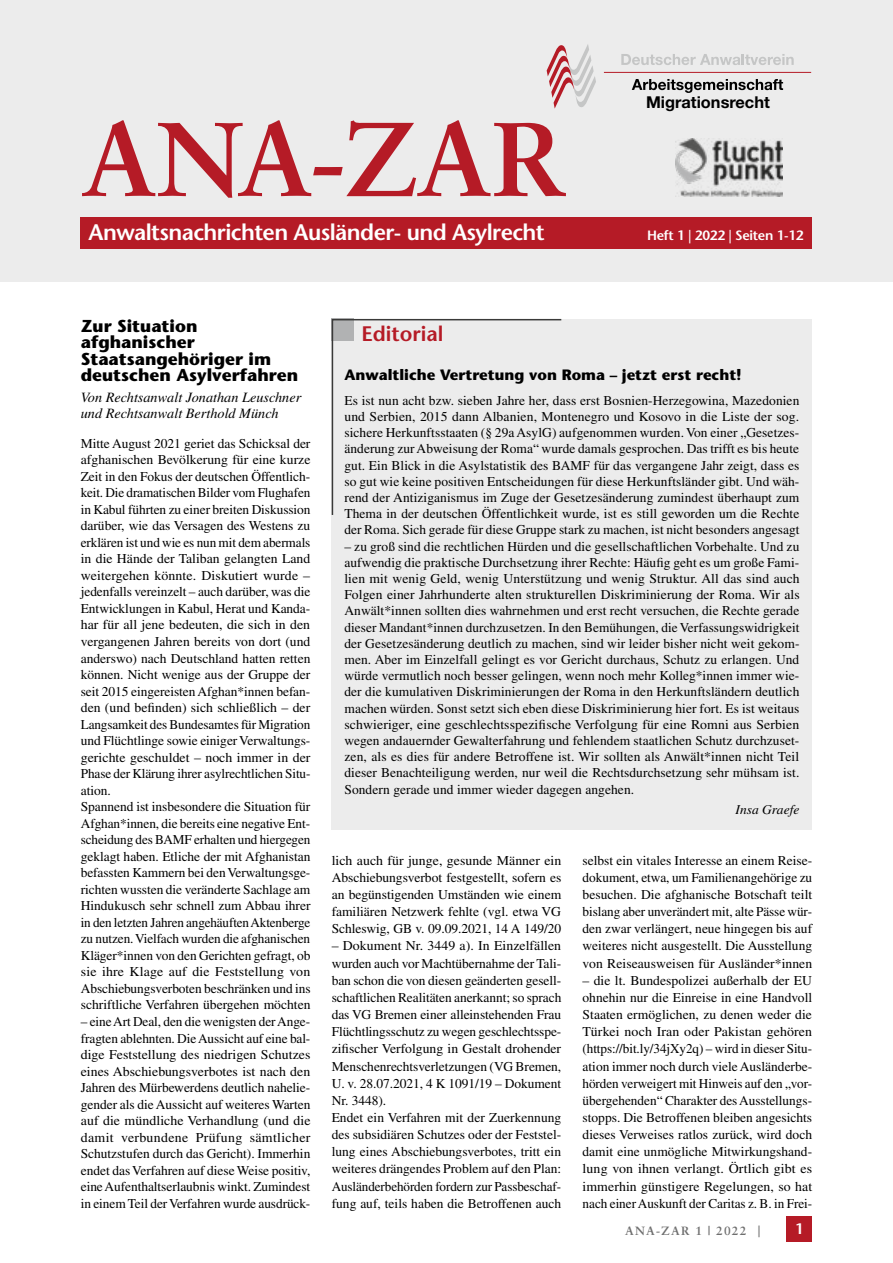
<style>
.page{position:relative;width:893px;height:1263px;background:#fff}
.page>*{position:absolute;margin:0;border:0;box-sizing:border-box;transform-origin:0 0}
.t1{font:700 105px "Sabon LT Std";letter-spacing:-.015em;color:#b51b26}
.t2{font:600 22.5px "Stone Sans Std";letter-spacing:-.025em;color:#fff}
.t3{font:600 21px "Stone Sans Std";color:#b51b26}
.t4{font:700 17.25px/16.5px "Stone Sans Std";color:#000}
.t5{font:700 16.35px "Helvetica Neue";color:#000}
.t6{font:700 15px "Stone Sans Std";color:#000}
.t7{font:600 15px "Stone Sans Std";color:#fff}
.t8{font:italic 14.25px/16.5px "Times LT Std";color:#000}
.t9{font:13.5px/16.5px "Times LT Std";letter-spacing:-.005em;color:#000;text-align:justify}
.t10{font:600 13.5px "Stone Sans Std";letter-spacing:-.02em;color:#fff}
.t11{font:italic 13.5px "Times LT Std";color:#000}
.t12{font:700 12px "Sabon LT Std";letter-spacing:.1em;color:#6e6e6e}
.s1{font-weight:400;font-size:15px}
</style>
<div class="page">
<div style="left:787px;top:1216px;width:25px;height:26px;background:#b51b26"></div>
<div style="left:0;top:0;width:893px;height:281px;background:#ececec"></div>
<div style="left:81px;top:217px;width:731px;height:32px;background:#b51b26"></div>
<svg style="left:632px;top:79px;width:151px;height:14px"></svg>
<hr style="left:604px;top:72px;width:207px;height:1px;background:#b51b26">
<svg style="left:547px;top:44px;width:49px;height:65px"></svg>
<svg style="left:621px;top:54px;width:173px;height:11px"></svg>
<img style="left:675px;top:138px;width:107px;height:59px">
<div style="left:332px;top:319px;width:480px;height:511px;background:#ececec"></div>
<svg style="left:331px;top:318px;width:231px;height:198px"></svg>
<p class="t5" style="left:646px;top:92px;width:125px">Migrationsrecht</p>
<h1 class="t1" style="left:81px;top:95px;width:488px">ANA-ZAR</h1>
<h2 class="t2" style="left:89px;top:219px;width:458px">Anwaltsnachrichten Ausländer- und Asylrecht</h2>
<p class="t10" style="left:647px;top:227px;width:158px">Heft 1 | 2022 | Seiten 1-12</p>
<p class="t4" style="left:81px;top:317px;width:219px">Zur Situation afghanischer<br>Staatsangehöriger im deutschen Asylverfahren</p>
<p class="t8" style="left:81px;top:389px;width:222px">Von Rechtsanwalt Jonathan Leuschner und Rechtsanwalt Berthold Münch</p>
<p class="t9" style="left:81px;top:435px;width:231px;text-align:left">Mitte August 2021 geriet das Schicksal der afghanischen Bevölkerung für eine kurze Zeit in den Fokus der deutschen Öffentlich&shy;keit. Die dramatischen Bilder vom Flughafen in Kabul führten zu einer breiten Diskussion darüber, wie das Versagen des Westens zu erklären ist und wie es nun mit dem abermals in die Hände der Taliban gelangten Land weitergehen könnte. Diskutiert wurde – jedenfalls vereinzelt – auch darüber, was die Entwicklungen in Kabul, Herat und Kanda&shy;har für all jene bedeuten, die sich in den vergangenen Jahren bereits von dort (und anderswo) nach Deutschland hatten retten können. Nicht wenige aus der Gruppe der seit 2015 eingereisten Afghan*innen befan&shy;den (und befinden) sich schließlich – der Langsamkeit des Bundesamtes für Migration und Flüchtlinge sowie einiger Verwaltungs&shy;gerichte geschuldet – noch immer in der Phase der Klärung ihrer asylrechtlichen Situ&shy;ation.<br>Spannend ist insbesondere die Situation für Afghan*innen, die bereits eine negative Ent&shy;scheidung des BAMF erhalten und hiergegen geklagt haben. Etliche der mit Afghanistan befassten Kammern bei den Verwaltungsge&shy;richten wussten die veränderte Sachlage am Hindukusch sehr schnell zum Abbau ihrer in den letzten Jahren angehäuften Aktenberge zu nutzen. Vielfach wurden die afghanischen Kläger*innen von den Gerichten gefragt, ob sie ihre Klage auf die Feststellung von Abschiebungsverboten beschränken und ins schriftliche Verfahren übergehen möchten</p>
<p class="t9" style="left:81px;top:1013px;width:231px">– eine Art Deal, den die wenigsten der Ange&shy;fragten ablehnten. Die Aussicht auf eine bal&shy;dige Feststellung des niedrigen Schutzes eines Abschiebungsverbotes ist nach den Jahren des Mürbewerdens deutlich nahelie&shy;gender als die Aussicht auf weiteres Warten auf die mündliche Verhandlung (und die damit verbundene Prüfung sämtlicher Schutzstufen durch das Gericht). Immerhin endet das Verfahren auf diese Weise positiv, eine Aufenthaltserlaubnis winkt. Zumindest in einem Teil der Verfahren wurde ausdrück-</p>
<h3 class="t3" style="left:361px;top:321px;width:84px">Editorial</h3>
<p class="t6" style="left:344px;top:366px;width:399px">Anwaltliche Vertretung von Roma – jetzt erst recht!</p>
<p class="t9" style="left:344px;top:392px;width:457px">Es ist nun acht bzw. sieben Jahre her, dass erst Bosnien-Herzegowina, Mazedonien und Serbien, 2015 dann Albanien, Montenegro und Kosovo in die Liste der sog. sichere Herkunftsstaaten (§ 29a AsylG) aufgenommen wurden. Von einer „Gesetzes&shy;änderung zur Abweisung der Roma“ wurde damals gesprochen. Das trifft es bis heute gut. Ein Blick in die Asylstatistik des BAMF für das vergangene Jahr zeigt, dass es so gut wie keine positiven Entscheidungen für diese Herkunftsländer gibt. Und wäh&shy;rend der Antiziganismus im Zuge der Gesetzesänderung zumindest überhaupt zum Thema in der deutschen Öffentlichkeit wurde, ist es still geworden um die Rechte der Roma. Sich gerade für diese Gruppe stark zu machen, ist nicht besonders angesagt</p>
<p class="t9" style="left:344px;top:538px;width:457px">– zu groß sind die rechtlichen Hürden und die gesellschaftlichen Vorbehalte. Und zu aufwendig die praktische Durchsetzung ihrer Rechte: Häufig geht es um große Fami&shy;lien mit wenig Geld, wenig Unterstützung und wenig Struktur. All das sind auch Folgen einer Jahrhunderte alten strukturellen Diskriminierung der Roma. Wir als Anwält*innen sollten dies wahrnehmen und erst recht versuchen, die Rechte gerade dieser Mandant*innen durchzusetzen. In den Bemühungen, die Verfassungswidrigkeit der Gesetzesänderung deutlich zu machen, sind wir leider bisher nicht weit gekom&shy;men. Aber im Einzelfall gelingt es vor Gericht durchaus, Schutz zu erlangen. Und würde vermutlich noch besser gelingen, wenn noch mehr Kolleg*innen immer wie&shy;der die kumulativen Diskriminierungen der Roma in den Herkunftsländern deutlich machen würden. Sonst setzt sich eben diese Diskriminierung hier fort. Es ist weitaus schwieriger, eine geschlechtsspezifische Verfolgung für eine Romni aus Serbien wegen andauernder Gewalterfahrung und fehlendem staatlichen Schutz durchzuset&shy;zen, als es dies für andere Betroffene ist. Wir sollten als Anwält*innen nicht Teil dieser Benachteiligung werden, nur weil die Rechtsdurchsetzung sehr mühsam ist.<br>Sondern gerade und immer wieder dagegen angehen.</p>
<p class="t11" style="left:735px;top:802px;width:65px">Insa Graefe</p>
<p class="t9" style="left:332px;top:851px;width:231px;line-height:17.1px">lich auch für junge, gesunde Männer ein Abschiebungsverbot festgestellt, sofern es an begünstigenden Umständen wie einem familiären Netzwerk fehlte (vgl. etwa VG Schleswig, GB v. 09.09.2021, 14 A 149/20</p>
<p class="t9" style="left:332px;top:937px;width:231px;line-height:17.1px;text-align:left">– Dokument Nr. 3449 a). In Einzelfällen wurden auch vor Machtübernahme der Tali&shy;ban schon die von diesen geänderten gesell&shy;schaftlichen Realitäten anerkannt; so sprach das VG Bremen einer alleinstehenden Frau Flüchtlingsschutz zu wegen geschlechtsspe&shy;zifischer Verfolgung in Gestalt drohender Menschenrechtsverletzungen (VG Bremen, U. v. 28.07.2021, 4 K 1091/19 – Dokument Nr. 3448).<br>Endet ein Verfahren mit der Zuerkennung des subsidiären Schutzes oder der Feststel&shy;lung eines Abschiebungsverbotes, tritt ein weiteres drängendes Problem auf den Plan:<br>Ausländerbehörden fordern zur Passbeschaf&shy;fung auf, teils haben die Betroffenen auch</p>
<p class="t9" style="left:583px;top:851px;width:231px;line-height:17.1px">selbst ein vitales Interesse an einem Reise&shy;dokument, etwa, um Familienangehörige zu besuchen. Die afghanische Botschaft teilt bislang aber unverändert mit, alte Pässe wür&shy;den zwar verlängert, neue hingegen bis auf weiteres nicht ausgestellt. Die Ausstellung von Reiseausweisen für Ausländer*innen</p>
<p class="t9" style="left:583px;top:971px;width:231px;line-height:17.1px">– die lt. Bundespolizei außerhalb der EU ohnehin nur die Einreise in eine Handvoll Staaten ermöglichen, zu denen weder die Türkei noch Iran oder Pakistan gehören (https://bit.ly/34jXy2q) – wird in dieser Situ&shy;ation immer noch durch viele Ausländerbe&shy;hörden verweigert mit Hinweis auf den „vor&shy;übergehenden“ Charakter des Ausstellungs&shy;stopps. Die Betroffenen bleiben angesichts dieses Verweises ratlos zurück, wird doch damit eine unmögliche Mitwirkungshand&shy;lung von ihnen verlangt. Örtlich gibt es immerhin günstigere Regelungen, so hat nach einer Auskunft der Caritas z. B. in Frei-</p>
<p class="t12" style="left:625px;top:1223px;width:137px">ANA-ZAR 1 | 2022 <span class="s1">|</span></p>
<p class="t7" style="left:795px;top:1219px;width:10px">1</p>
</div>
